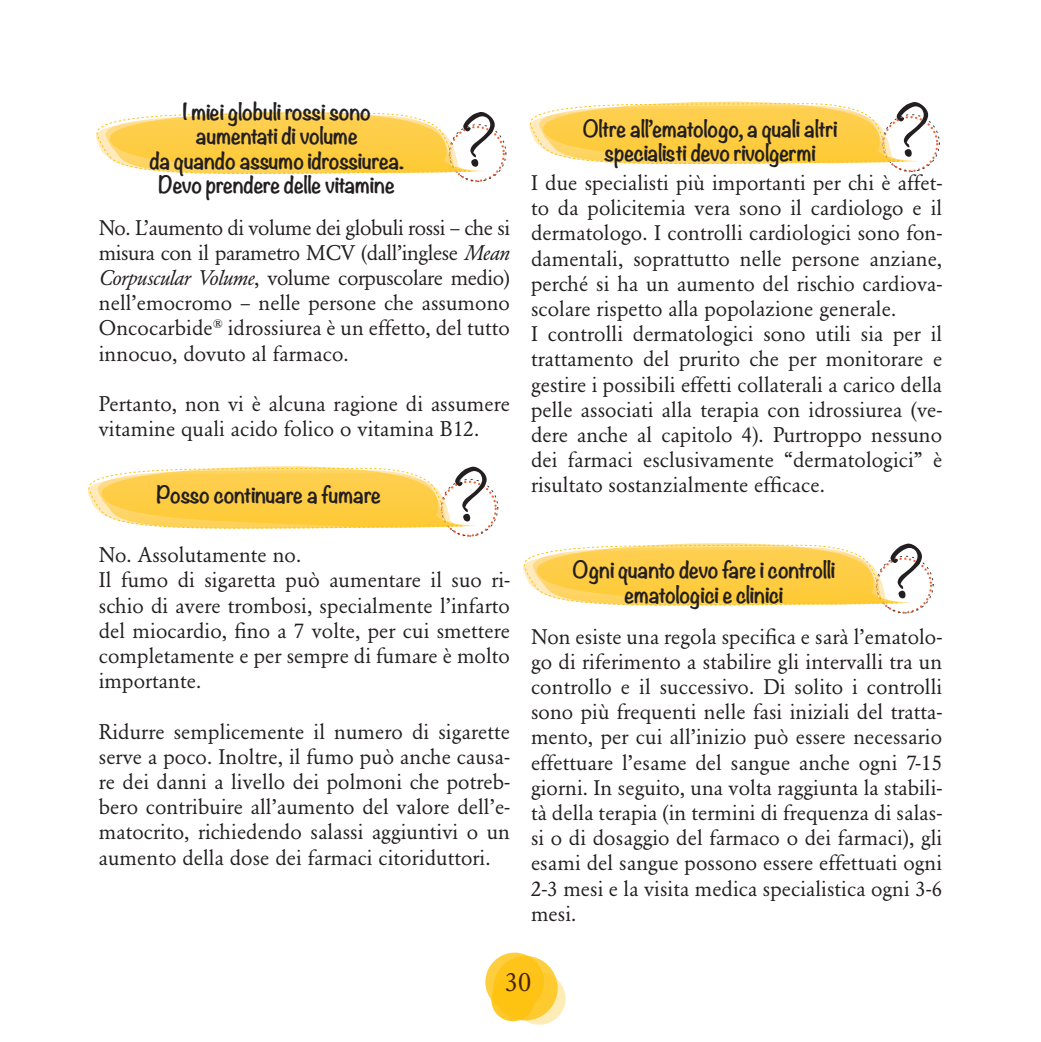
<style>
.page{position:relative;width:1041px;height:1042px;background:#fff}
.page>*{position:absolute;margin:0;border:0;box-sizing:border-box;transform-origin:0 0}
.t1{font:300 65.45px "Noteworthy";color:#231f20;scale:.82 1}
.t2{font:26.25px "Garamond BE";color:#492200}
.t3{font:21px/25.2px "Garamond BE";letter-spacing:.005em;color:#231f20;text-align:justify}
.t4{font:700 21px/24.5px "Noteworthy";letter-spacing:-.02em;color:#231f20;text-align:center}
.s1{font-style:italic}
</style>
<div class="page">
<svg style="left:491px;top:978px;width:43px;height:43px"></svg>
<svg style="left:493px;top:956px;width:65px;height:64px"></svg>
<svg style="left:513px;top:972px;width:53px;height:53px"></svg>
<svg style="left:485px;top:952px;width:59px;height:59px;background:#fec51f"></svg>
<div style="left:441px;top:481px;width:56px;height:56px;border:2px dashed #f26537;border-radius:50%"></div>
<svg style="left:87px;top:466px;width:390px;height:64px"></svg>
<div style="left:882px;top:116px;width:56px;height:56px;border:2px dashed #f26537;border-radius:50%"></div>
<svg style="left:529px;top:102px;width:389px;height:63px"></svg>
<div style="left:876px;top:557px;width:56px;height:57px;border:2px dashed #f26537;border-radius:50%"></div>
<svg style="left:523px;top:543px;width:389px;height:64px"></svg>
<div style="left:449px;top:126px;width:56px;height:56px;border:2px dashed #f26537;border-radius:50%"></div>
<svg style="left:95px;top:112px;width:390px;height:63px"></svg>
<p class="t4" style="left:183px;top:99px;width:190px">I miei globuli rossi sono</p>
<p class="t4" style="left:196px;top:123px;width:164px">aumentati di volume</p>
<p class="t4" style="left:150px;top:148px;width:256px">da quando assumo idrossiurea.</p>
<p class="t4" style="left:159px;top:172px;width:238px">Devo prendere delle vitamine</p>
<p class="t1" style="left:462px;top:83px;width:43px">?</p>
<p class="t3" style="left:99px;top:215px;width:413px">No. L’aumento di volume dei globuli rossi – che si misura con il parametro MCV (dall’inglese <span class="s1">Mean Corpuscular Volume</span>, volume corpuscolare medio) nell’emocromo – nelle persone che assumono Oncocarbide<sup>®</sup> idrossiurea è un effetto, del tutto innocuo, dovuto al farmaco.</p>
<p class="t3" style="left:99px;top:391px;width:413px">Pertanto, non vi è alcuna ragione di assumere vitamine quali acido folico o vitamina B12.</p>
<p class="t4" style="left:156px;top:482px;width:226px">Posso continuare a fumare</p>
<p class="t1" style="left:454px;top:438px;width:43px">?</p>
<p class="t3" style="left:99px;top:542px;width:204px">No. Assolutamente no.</p>
<p class="t3" style="left:99px;top:568px;width:413px">Il fumo di sigaretta può aumentare il suo ri&shy;schio di avere trombosi, specialmente l’infarto del miocardio, fino a 7 volte, per cui smettere completamente e per sempre di fumare è molto importante.</p>
<p class="t3" style="left:99px;top:719px;width:413px">Ridurre semplicemente il numero di sigarette serve a poco. Inoltre, il fumo può anche causa&shy;re dei danni a livello dei polmoni che potreb&shy;bero contribuire all’aumento del valore dell’e&shy;matocrito, richiedendo salassi aggiuntivi o un aumento della dose dei farmaci citoriduttori.</p>
<p class="t4" style="left:583px;top:116px;width:256px">Oltre all’ematologo, a quali altri specialisti devo rivolgermi</p>
<p class="t1" style="left:895px;top:73px;width:43px">?</p>
<p class="t3" style="left:531px;top:170px;width:413px">I due specialisti più importanti per chi è affet&shy;to da policitemia vera sono il cardiologo e il dermatologo. I controlli cardiologici sono fon&shy;damentali, soprattutto nelle persone anziane, perché si ha un aumento del rischio cardiova&shy;scolare rispetto alla popolazione generale.</p>
<p class="t3" style="left:531px;top:321px;width:413px">I controlli dermatologici sono utili sia per il trattamento del prurito che per monitorare e gestire i possibili effetti collaterali a carico della pelle associati alla terapia con idrossiurea (ve&shy;dere anche al capitolo 4). Purtroppo nessuno dei farmaci esclusivamente “dermatologici” è risultato sostanzialmente efficace.</p>
<p class="t4" style="left:573px;top:557px;width:264px">Ogni quanto devo fare i controlli</p>
<p class="t4" style="left:624px;top:582px;width:161px">ematologici e clinici</p>
<p class="t1" style="left:889px;top:515px;width:43px">?</p>
<p class="t3" style="left:531px;top:624px;width:413px">Non esiste una regola specifica e sarà l’ematolo&shy;go di riferimento a stabilire gli intervalli tra un controllo e il successivo. Di solito i controlli sono più frequenti nelle fasi iniziali del tratta&shy;mento, per cui all’inizio può essere necessario effettuare l’esame del sangue anche ogni 7-15 giorni. In seguito, una volta raggiunta la stabili&shy;tà della terapia (in termini di frequenza di salas&shy;si o di dosaggio del farmaco o dei farmaci), gli esami del sangue possono essere effettuati ogni 2-3 mesi e la visita medica specialistica ogni 3-6 mesi.</p>
<p class="t2" style="left:505px;top:967px;width:28px">30</p>
</div>
